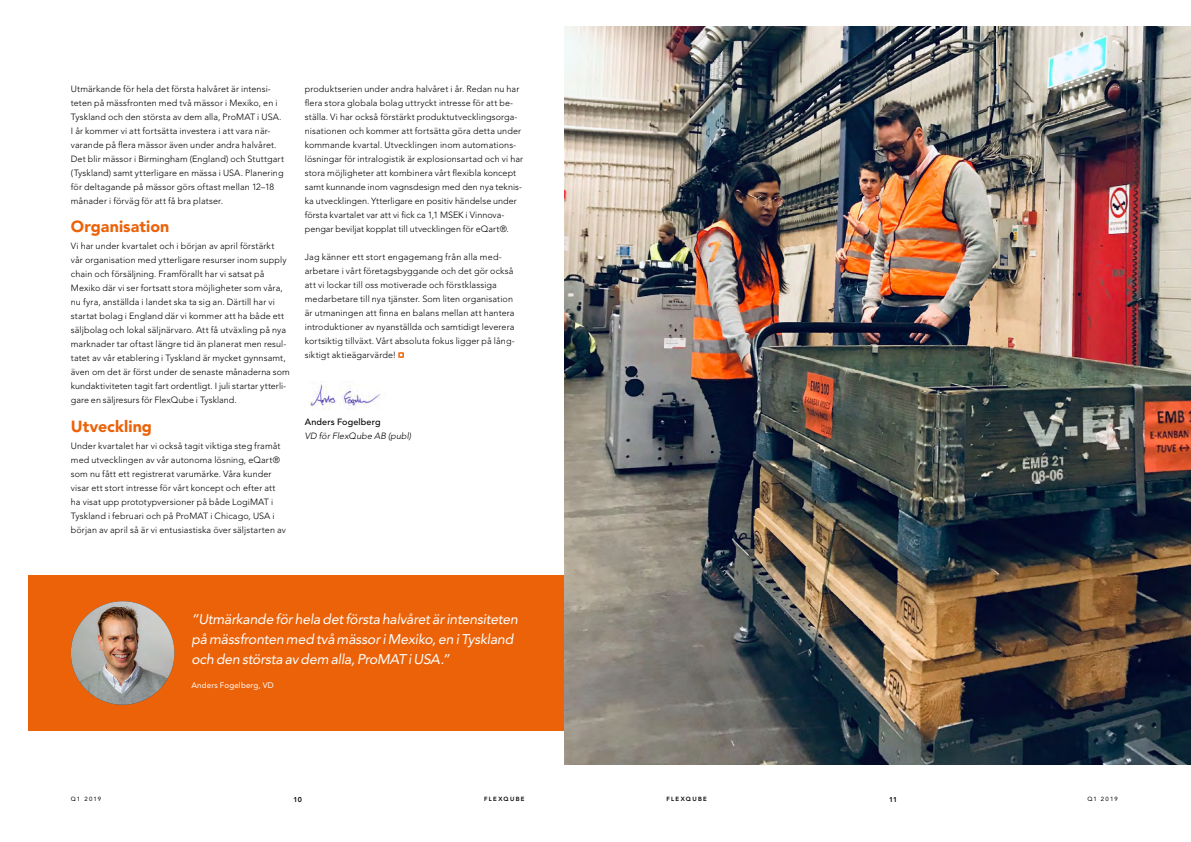
<style>
.page{position:relative;width:1191px;height:842px;background:#fff}
.page>*{position:absolute;margin:0;border:0;box-sizing:border-box;transform-origin:0 0}
.t1{font:900 16px "Avenir LT Std";letter-spacing:.005em;color:#eb6209}
.t2{font:italic 14px/20px "Avenir LT Std";letter-spacing:-.015em;color:#fff}
.t3{font:300 9px/14px "Avenir LT Std";letter-spacing:.01em;color:#000}
.t4{font:italic 300 9px "Avenir LT Std";letter-spacing:.005em;color:#000}
.t5{font:500 9px "Avenir LT Std";letter-spacing:.015em;color:#000}
.t6{font:8px "Avenir LT Std";letter-spacing:.015em;color:#fff}
.t7{font:800 7px "Avenir LT Std";color:#000}
.t8{font:800 6px "Avenir LT Std";letter-spacing:.22em;color:#000}
.t9{font:6px "Avenir LT Std";letter-spacing:.19em;color:#000}
</style>
<div class="page">
<svg style="left:398px;top:352px;width:6px;height:6px"></svg>
<div style="left:28px;top:575px;width:560px;height:156px;background:#eb6209"></div>
<img style="left:71px;top:601px;width:103px;height:104px;border-radius:52px">
<img style="left:310px;top:384px;width:72px;height:25px">
<img style="left:564px;top:27px;width:627px;height:737px">
<p class="t3" style="left:71px;top:82px;width:215px">Utmärkande för hela det första halvåret är intensi&shy;teten på mässfronten med två mässor i Mexiko, en i Tyskland och den största av dem alla, ProMAT i USA.<br>I år kommer vi att fortsätta investera i att vara när&shy;varande på flera mässor även under andra halvåret.<br>Det blir mässor i Birmingham (England) och Stuttgart (Tyskland) samt ytterligare en mässa i USA. Planering för deltagande på mässor görs oftast mellan 12–18 månader i förväg för att få bra platser.</p>
<h1 class="t1" style="left:71px;top:217px;width:100px">Organisation</h1>
<p class="t3" style="left:71px;top:239px;width:220px">Vi har under kvartalet och i början av april förstärkt<br>vår organisation med ytterligare resurser inom supply chain och försäljning. Framförallt har vi satsat på Mexiko där vi ser fortsatt stora möjligheter som våra, nu fyra, anställda i landet ska ta sig an. Därtill har vi startat bolag i England där vi kommer att ha både ett säljbolag och lokal säljnärvaro. Att få utväxling på nya marknader tar oftast längre tid än planerat men resul&shy;tatet av vår etablering i Tyskland är mycket gynnsamt, även om det är först under de senaste månaderna som kundaktiviteten tagit fart ordentligt. I juli startar ytterli&shy;gare en säljresurs för FlexQube i Tyskland.</p>
<h1 class="t1" style="left:71px;top:416px;width:83px">Utveckling</h1>
<p class="t3" style="left:71px;top:438px;width:217px">Under kvartalet har vi också tagit viktiga steg framåt med utvecklingen av vår autonoma lösning, eQart® som nu fått ett registrerat varumärke. Våra kunder visar ett stort intresse för vårt koncept och efter att ha visat upp prototypversioner på både LogiMAT i Tyskland i februari och på ProMAT i Chicago, USA i början av april så är vi entusiastiska över säljstarten av</p>
<p class="t3" style="left:305px;top:82px;width:220px">produktserien under andra halvåret i år. Redan nu har flera stora globala bolag uttryckt intresse för att be&shy;ställa. Vi har också förstärkt produktutvecklingsorga&shy;nisationen och kommer att fortsätta göra detta under kommande kvartal. Utvecklingen inom automations&shy;lösningar för intralogistik är explosionsartad och vi har stora möjligheter att kombinera vårt flexibla koncept samt kunnande inom vagnsdesign med den nya teknis&shy;ka utvecklingen. Ytterligare en positiv händelse under första kvartalet var att vi fick ca 1,1 MSEK i Vinnova&shy;pengar beviljat kopplat till utvecklingen för eQart®.</p>
<p class="t3" style="left:305px;top:250px;width:211px">Jag känner ett stort engagemang från alla med&shy;arbetare i vårt företagsbyggande och det gör också att vi lockar till oss motiverade och förstklassiga medarbetare till nya tjänster. Som liten organisation är utmaningen att finna en balans mellan att hantera introduktioner av nyanställda och samtidigt leverera kortsiktig tillväxt. Vårt absoluta fokus ligger på lång&shy;siktigt aktieägarvärde!</p>
<p class="t5" style="left:305px;top:417px;width:77px">Anders Fogelberg</p>
<p class="t4" style="left:305px;top:430px;width:108px">VD för FlexQube AB (publ)</p>
<h2 class="t2" style="left:191px;top:610px;width:328px">”Utmärkande för hela det första halvåret är intensiteten på mässfronten med två mässor i Mexiko, en i Tyskland och den största av dem alla, ProMAT i USA.”</h2>
<p class="t6" style="left:191px;top:681px;width:84px">Anders Fogelberg, VD</p>
<p class="t9" style="left:71px;top:796px;width:32px">Q1 2019</p>
<p class="t7" style="left:294px;top:795px;width:10px">10</p>
<p class="t8" style="left:484px;top:795px;width:42px">FLEXQUBE</p>
<p class="t8" style="left:666px;top:795px;width:42px">FLEXQUBE</p>
<p class="t7" style="left:889px;top:795px;width:9px">11</p>
<p class="t9" style="left:1087px;top:796px;width:32px">Q1 2019</p>
</div>
